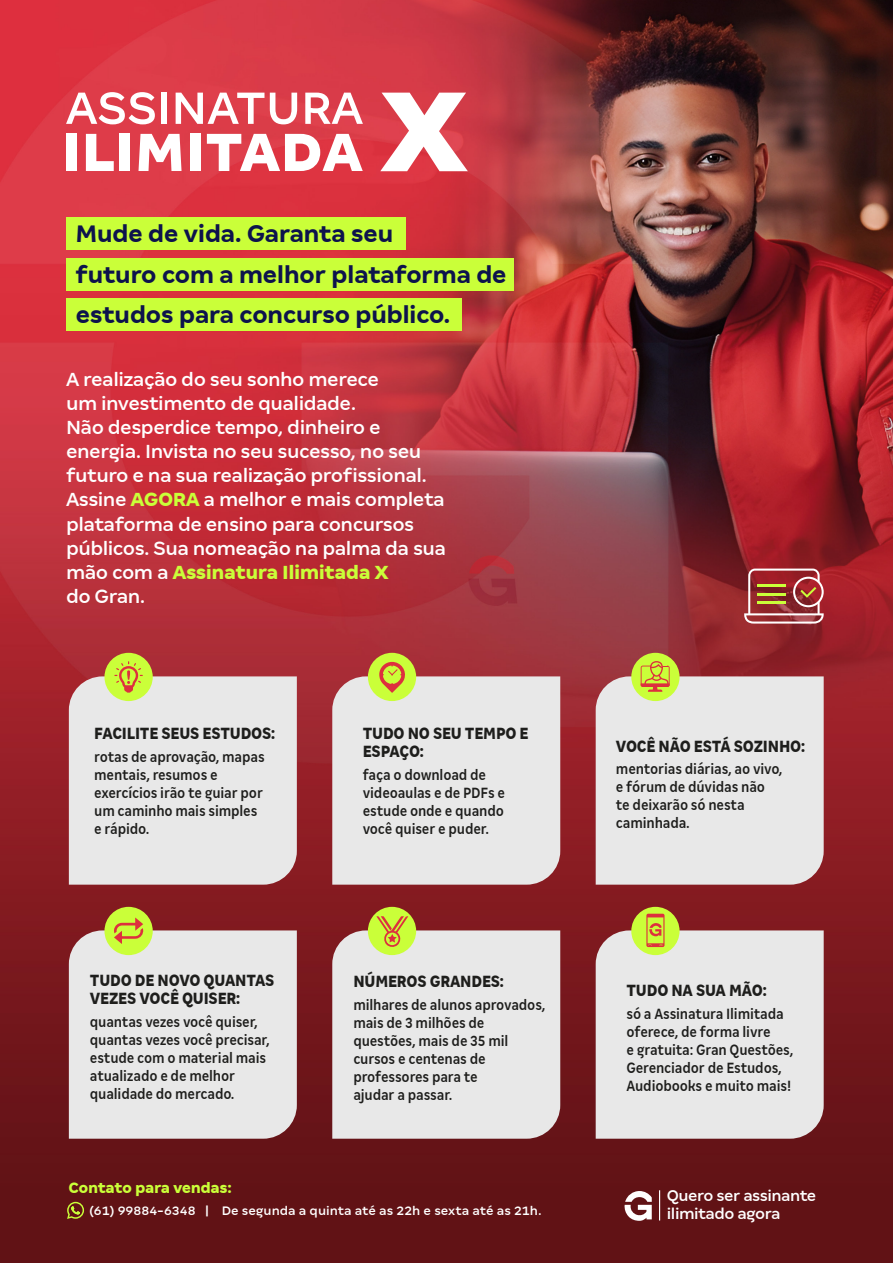
<style>
.page{position:relative;width:893px;height:1263px;background:#fff}
.page>*{position:absolute;margin:0;border:0;box-sizing:border-box;transform-origin:0 0}
.t1{font:700 26.55px/40.7px "Margem";letter-spacing:-.025em;color:#0d134c}
.t2{font:500 21px/24px "Margem";letter-spacing:-.025em;color:#fff}
.t3{font:800 condensed 18px/18px "Margem";letter-spacing:-.01em;color:#1e1e1c}
.t4{font:500 17.1px/17.4px "Margem";letter-spacing:-.03em;color:#fff}
.t5{font:500 condensed 16.5px/18px "Margem";letter-spacing:-.01em;color:#1e1e1c}
.t6{font:800 16.35px "Margem";letter-spacing:-.025em;color:#caff39}
.t7{font:500 13.65px "Margem";color:#fff}
.s1{font-weight:800;color:#caff39}
</style>
<div class="page">
<img style="left:0;top:0;width:893px;height:1263px">
<svg style="left:66px;top:92px;width:89px;height:32px"></svg>
<div style="left:161px;top:93px;width:6px;height:31px;background:#fff"></div>
<svg style="left:176px;top:93px;width:88px;height:31px"></svg>
<svg style="left:270px;top:93px;width:27px;height:31px"></svg>
<svg style="left:305px;top:93px;width:58px;height:31px"></svg>
<div style="left:66px;top:134px;width:11px;height:37px;background:#fff"></div>
<svg style="left:86px;top:134px;width:28px;height:37px"></svg>
<div style="left:119px;top:134px;width:11px;height:37px;background:#fff"></div>
<svg style="left:138px;top:134px;width:44px;height:37px"></svg>
<div style="left:190px;top:134px;width:11px;height:37px;background:#fff"></div>
<svg style="left:207px;top:134px;width:156px;height:37px"></svg>
<svg style="left:744px;top:569px;width:80px;height:55px;background:#a85251"></svg>
<hr style="left:757px;top:593px;width:29px;height:2px;background:#caff39">
<hr style="left:757px;top:585px;width:29px;height:2px;background:#caff39">
<hr style="left:757px;top:601px;width:29px;height:2px;background:#caff39">
<div style="left:66px;top:217px;width:340px;height:32px;background:#caff39"></div>
<div style="left:66px;top:258px;width:447px;height:32px;background:#caff39"></div>
<div style="left:66px;top:298px;width:396px;height:33px;background:#caff39"></div>
<div style="left:69px;top:676px;width:228px;height:209px;background:#e8e8e8"></div>
<div style="left:332px;top:676px;width:228px;height:209px;background:#e8e8e8"></div>
<div style="left:596px;top:676px;width:228px;height:209px;background:#e8e8e8"></div>
<div style="left:69px;top:930px;width:228px;height:209px;background:#e8e8e8"></div>
<div style="left:332px;top:930px;width:228px;height:209px;background:#e8e8e8"></div>
<div style="left:596px;top:930px;width:228px;height:209px;background:#e8e8e8"></div>
<div style="left:104px;top:653px;width:49px;height:48px;background:#caff39;border-radius:50%"></div>
<div style="left:368px;top:653px;width:48px;height:48px;background:#caff39;border-radius:50%"></div>
<div style="left:631px;top:653px;width:49px;height:48px;background:#caff39;border-radius:50%"></div>
<div style="left:104px;top:907px;width:49px;height:48px;background:#caff39;border-radius:50%"></div>
<div style="left:368px;top:907px;width:48px;height:48px;background:#caff39;border-radius:50%"></div>
<div style="left:631px;top:907px;width:49px;height:48px;background:#caff39;border-radius:50%"></div>
<svg style="left:114px;top:661px;width:29px;height:32px"></svg>
<svg style="left:379px;top:662px;width:26px;height:31px"></svg>
<svg style="left:641px;top:661px;width:29px;height:31px"></svg>
<svg style="left:114px;top:917px;width:30px;height:27px"></svg>
<svg style="left:376px;top:916px;width:32px;height:31px"></svg>
<svg style="left:646px;top:914px;width:18px;height:33px"></svg>
<svg style="left:67px;top:1202px;width:17px;height:17px"></svg>
<hr style="left:659px;top:1190px;width:1px;height:30px;background:#fff">
<svg style="left:624px;top:1191px;width:28px;height:30px"></svg>
<svg style="left:380px;top:93px;width:88px;height:78px"></svg>
<h1 class="t1" style="left:76px;top:213px;width:433px">Mude de vida. Garanta seu<br>futuro com a melhor plataforma de estudos para concurso público.</h1>
<p class="t2" style="left:66px;top:368px;width:382px">A realização do seu sonho merece<br>um investimento de qualidade.<br>Não desperdice tempo, dinheiro e energia. Invista no seu sucesso, no seu futuro e na sua realização profissional.<br>Assine <span class="s1">AGORA</span> a melhor e mais completa plataforma de ensino para concursos públicos. Sua nomeação na palma da sua mão com a <span class="s1">Assinatura Ilimitada X<br></span>do Gran.</p>
<p class="t3" style="left:94px;top:724px;width:182px">FACILITE SEUS ESTUDOS:</p>
<p class="t5" style="left:94px;top:747px;width:172px">rotas de aprovação, mapas mentais, resumos e exercícios irão te guiar por um caminho mais simples e rápido.</p>
<p class="t3" style="left:90px;top:971px;width:186px">TUDO DE NOVO QUANTAS<br>VEZES VOCÊ QUISER:</p>
<p class="t5" style="left:90px;top:1012px;width:181px">quantas vezes você quiser, quantas vezes você precisar, estude com o material mais atualizado e de melhor qualidade do mercado.</p>
<p class="t6" style="left:69px;top:1178px;width:165px">Contato para vendas:</p>
<p class="t3" style="left:363px;top:724px;width:167px">TUDO NO SEU TEMPO E<br>ESPAÇO:</p>
<p class="t5" style="left:363px;top:765px;width:144px">faça o download de videoaulas e de PDFs e estude onde e quando você quiser e puder.</p>
<p class="t3" style="left:353px;top:972px;width:152px">NÚMEROS GRANDES:</p>
<p class="t5" style="left:353px;top:995px;width:194px">milhares de alunos aprovados, mais de 3 milhões de questões, mais de 35 mil cursos e centenas de professores para te<br>ajudar a passar.</p>
<p class="t7" style="left:89px;top:1202px;width:454px">(61) 99884-6348 | De segunda a quinta até as 22h e sexta até as 21h.</p>
<p class="t3" style="left:616px;top:737px;width:191px">VOCÊ NÃO ESTÁ SOZINHO:</p>
<p class="t5" style="left:616px;top:760px;width:168px">mentorias diárias, ao vivo, e fórum de dúvidas não te deixarão só nesta caminhada.</p>
<p class="t3" style="left:626px;top:981px;width:142px">TUDO NA SUA MÃO:</p>
<p class="t5" style="left:626px;top:1004px;width:168px">só a Assinatura Ilimitada oferece, de forma livre<br>e gratuita: Gran Questões,<br>Gerenciador de Estudos,<br>Audiobooks e muito mais!</p>
<p class="t4" style="left:667px;top:1187px;width:151px">Quero ser assinante ilimitado agora</p>
</div>
